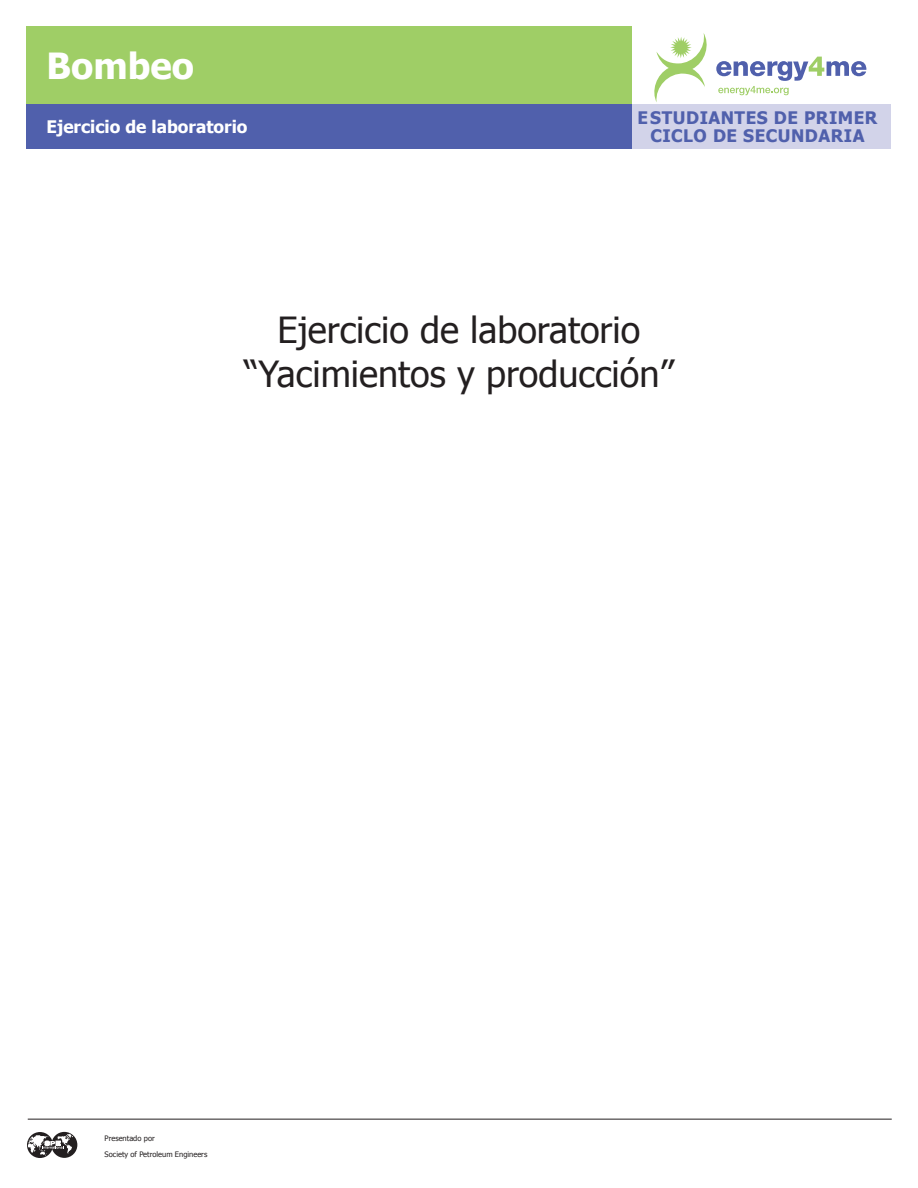
<style>
.page{position:relative;width:918px;height:1188px;background:#fff}
.page>*{position:absolute;margin:0;border:0;box-sizing:border-box;transform-origin:0 0}
.t1{font:36px/43.2px "Tahoma";color:#231f20;text-align:center}
.t2{font:700 36px "Tahoma";color:#fff}
.t3{font:700 17.25px/18px "Tahoma";letter-spacing:.03em;color:#5060ac;text-align:center}
.t4{font:700 17.25px "Tahoma";color:#fff}
.t5{font:7.5px/15.8px "Tahoma";color:#231f20}
</style>
<div class="page">
<svg style="left:27px;top:1132px;width:26px;height:26px"></svg>
<div style="left:51px;top:1132px;width:26px;height:26px;background:#231f20;border-radius:50%"></div>
<svg style="left:28px;top:1134px;width:45px;height:22px"></svg>
<hr style="left:28px;top:1119px;width:864px;height:1px;background:#231f20">
<div style="left:632px;top:104px;width:259px;height:45px;background:#d2d3e9"></div>
<div style="left:26px;top:26px;width:606px;height:77px;background:#9fce66"></div>
<div style="left:26px;top:104px;width:606px;height:45px;background:#5060ac"></div>
<svg style="left:654px;top:33px;width:213px;height:69px"></svg>
<p class="t2" style="left:46px;top:49px;width:149px">Bombeo</p>
<p class="t4" style="left:46px;top:119px;width:203px">Ejercicio de laboratorio</p>
<p class="t3" style="left:637px;top:110px;width:241px">ESTUDIANTES DE PRIMER<br>CICLO DE SECUNDARIA</p>
<p class="t1" style="left:244px;top:311px;width:431px">Ejercicio de laboratorio “Yacimientos y producción”</p>
<p class="t5" style="left:105px;top:1131px;width:104px">Presentado por<br>Society of Petroleum Engineers</p>
</div>
